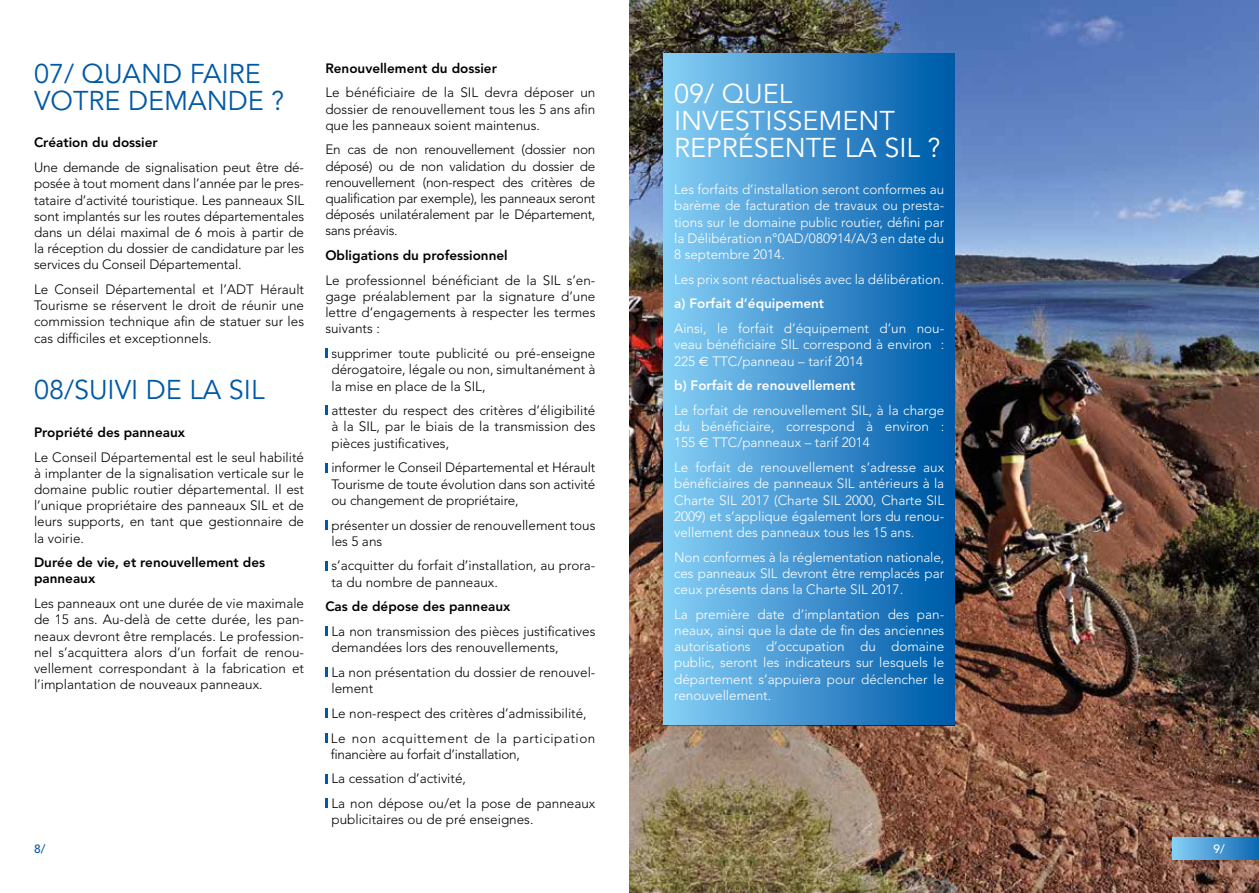
<style>
.page{position:relative;width:1259px;height:893px;background:#fff}
.page>*{position:absolute;margin:0;border:0;box-sizing:border-box;transform-origin:0 0}
.Titre{font:27px/27px "Avenir";color:#0059a6}
.Titre-2{font:27px/27px "Avenir";color:#fff}
.Texte{font:300 13.5px/16.2px "Avenir";color:#000;text-align:justify}
.Texte-2{font:300 13.5px/16.2px "Avenir";color:#fff;text-align:justify}
.Texte_gras{font:800 13.5px/16.2px "Avenir";color:#000}
.Texte-3{font:300 13.5px/16.2px "Avenir";letter-spacing:.04em;color:#000}
.Texte_gras-2{font:800 13.5px "Avenir";color:#fff}
.Texte-4{font:800 13.5px "Avenir";color:#000}
.t1{font:500 12px "Avenir";color:#0059a6}
.t2{font:500 12px "Avenir";color:#fff}
.s1{font-family:"Euro Sans";font-weight:400}
</style>
<div class="page">
<img style="left:629px;top:0;width:630px;height:893px">
<div style="left:663px;top:54px;width:292px;height:671px;background:linear-gradient(to right,#89cff7,#0057a7)"></div>
<svg style="left:325px;top:348px;width:3px;height:10px"></svg>
<svg style="left:325px;top:405px;width:3px;height:10px"></svg>
<svg style="left:325px;top:463px;width:3px;height:9px"></svg>
<svg style="left:325px;top:520px;width:3px;height:9px"></svg>
<svg style="left:325px;top:561px;width:3px;height:9px"></svg>
<svg style="left:325px;top:626px;width:3px;height:10px"></svg>
<svg style="left:325px;top:667px;width:3px;height:10px"></svg>
<svg style="left:325px;top:708px;width:3px;height:10px"></svg>
<svg style="left:325px;top:733px;width:3px;height:9px"></svg>
<svg style="left:325px;top:774px;width:3px;height:9px"></svg>
<svg style="left:325px;top:798px;width:3px;height:10px"></svg>
<div style="left:1172px;top:838px;width:87px;height:21px;background:linear-gradient(to right,#88d0f7,#0d66b2)"></div>
<p class="Titre" style="left:34px;top:61px;width:252px">07/ QUAND FAIRE<br>VOTRE DEMANDE ?</p>
<p class="Texte-4" style="left:34px;top:135px;width:125px">Création du dossier</p>
<p class="Texte" style="left:34px;top:159px;width:272px">Une demande de signalisation peut être dé&shy;posée à tout moment dans l’année par le pres&shy;tataire d’activité touristique. Les panneaux SIL sont implantés sur les routes départementales dans un délai maximal de 6 mois à partir de la réception du dossier de candidature par les services du Conseil Départemental.</p>
<p class="Texte" style="left:34px;top:281px;width:272px">Le Conseil Départemental et l’ADT Hérault Tourisme se réservent le droit de réunir une commission technique afin de statuer sur les cas difficiles et exceptionnels.</p>
<p class="Titre" style="left:34px;top:377px;width:232px">08/SUIVI DE LA SIL</p>
<p class="Texte_gras" style="left:34px;top:424px;width:153px">Propriété des panneaux</p>
<p class="Texte" style="left:34px;top:449px;width:272px">Le Conseil Départemental est le seul habilité à implanter de la signalisation verticale sur le domaine public routier départemental. Il est l’unique propriétaire des panneaux SIL et de leurs supports, en tant que gestionnaire de la voirie.</p>
<p class="Texte_gras" style="left:34px;top:554px;width:232px">Durée de vie, et renouvellement des panneaux</p>
<p class="Texte" style="left:34px;top:595px;width:272px">Les panneaux ont une durée de vie maximale de 15 ans. Au-delà de cette durée, les pan&shy;neaux devront être remplacés. Le profession&shy;nel s’acquittera alors d’un forfait de renou&shy;vellement correspondant à la fabrication et l’implantation de nouveaux panneaux.</p>
<p class="Texte_gras" style="left:325px;top:60px;width:173px">Renouvellement du dossier</p>
<p class="Texte" style="left:325px;top:85px;width:272px">Le bénéficiaire de la SIL devra déposer un dossier de renouvellement tous les 5 ans afin que les panneaux soient maintenus.</p>
<p class="Texte" style="left:325px;top:142px;width:272px">En cas de non renouvellement (dossier non déposé) ou de non validation du dossier de renouvellement (non-respect des critères de qualification par exemple), les panneaux seront déposés unilatéralement par le Département, sans préavis.</p>
<p class="Texte_gras" style="left:325px;top:247px;width:184px">Obligations du professionnel</p>
<p class="Texte" style="left:325px;top:272px;width:272px">Le professionnel bénéficiant de la SIL s’en&shy;gage préalablement par la signature d’une lettre d’engagements à respecter les termes suivants :</p>
<p class="Texte" style="left:331px;top:345px;width:265px">supprimer toute publicité ou pré-enseigne dérogatoire, légale ou non, simultanément à la mise en place de la SIL,</p>
<p class="Texte" style="left:331px;top:402px;width:265px">attester du respect des critères d’éligibilité à la SIL, par le biais de la transmission des pièces justificatives,</p>
<p class="Texte" style="left:331px;top:460px;width:265px">informer le Conseil Départemental et Hérault Tourisme de toute évolution dans son activité ou changement de propriétaire,</p>
<p class="Texte" style="left:331px;top:517px;width:265px">présenter un dossier de renouvellement tous les 5 ans</p>
<p class="Texte" style="left:331px;top:558px;width:265px">s’acquitter du forfait d’installation, au prora&shy;ta du nombre de panneaux.</p>
<p class="Texte_gras" style="left:325px;top:598px;width:186px">Cas de dépose des panneaux</p>
<p class="Texte" style="left:331px;top:623px;width:265px">La non transmission des pièces justificatives demandées lors des renouvellements,</p>
<p class="Texte" style="left:331px;top:664px;width:265px">La non présentation du dossier de renouvel&shy;lement</p>
<p class="Texte" style="left:331px;top:705px;width:257px">Le non-respect des critères d’admissibilité,</p>
<p class="Texte-3" style="left:331px;top:730px;width:266px">Le non acquittement de la participation financière au forfait d’installation,</p>
<p class="Texte" style="left:331px;top:771px;width:136px">La cessation d’activité,</p>
<p class="Texte" style="left:331px;top:795px;width:265px">La non dépose ou/et la pose de panneaux publicitaires ou de pré enseignes.</p>
<p class="Titre-2" style="left:674px;top:81px;width:268px">09/ QUEL<br>INVESTISSEMENT<br>REPRÉSENTE LA SIL ?</p>
<p class="Texte-2" style="left:674px;top:181px;width:271px">Les forfaits d’installation seront conformes au barème de facturation de travaux ou presta&shy;tions sur le domaine public routier, défini par la Délibération n°0AD/080914/A/3 en date du 8 septembre 2014.</p>
<p class="Texte-2" style="left:674px;top:271px;width:271px">Les prix sont réactualisés avec la délibération.</p>
<p class="Texte_gras-2" style="left:674px;top:296px;width:151px">a) Forfait d’équipement</p>
<p class="Texte-2" style="left:674px;top:320px;width:271px">Ainsi, le forfait d’équipement d’un nou&shy;veau bénéficiaire SIL correspond à environ :<br>225 <span class="s1">e</span> TTC/panneau – tarif 2014</p>
<p class="Texte_gras-2" style="left:674px;top:378px;width:183px">b) Forfait de renouvellement</p>
<p class="Texte-2" style="left:674px;top:402px;width:272px">Le forfait de renouvellement SIL, à la charge du bénéficiaire, correspond à environ :<br>155 <span class="s1">e</span> TTC/panneaux – tarif 2014</p>
<p class="Texte-2" style="left:674px;top:459px;width:272px">Le forfait de renouvellement s’adresse aux bénéficiaires de panneaux SIL antérieurs à la Charte SIL 2017 (Charte SIL 2000, Charte SIL 2009) et s’applique également lors du renou&shy;vellement des panneaux tous les 15 ans.</p>
<p class="Texte-2" style="left:674px;top:549px;width:272px">Non conformes à la réglementation nationale, ces panneaux SIL devront être remplacés par ceux présents dans la Charte SIL 2017.</p>
<p class="Texte-2" style="left:674px;top:606px;width:272px">La première date d’implantation des pan&shy;neaux, ainsi que la date de fin des anciennes autorisations d’occupation du domaine public, seront les indicateurs sur lesquels le département s’appuiera pour déclencher le renouvellement.</p>
<p class="t1" style="left:34px;top:842px;width:13px">8/</p>
<p class="t2" style="left:1213px;top:842px;width:13px">9/</p>
</div>
